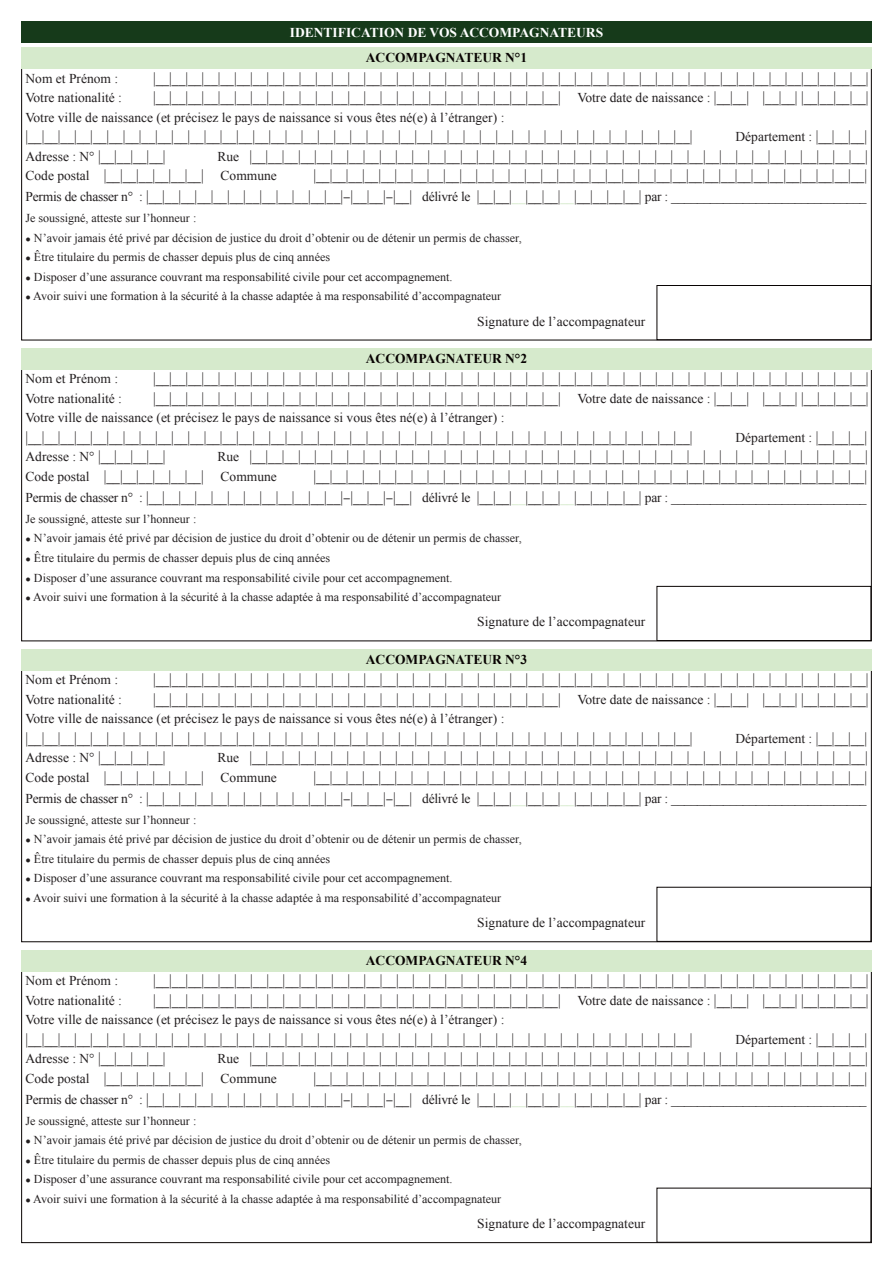
<style>
.page{position:relative;width:893px;height:1263px;background:#fff}
.page>*{position:absolute;margin:0;border:0;box-sizing:border-box;transform-origin:0 0}
.t1{font:13.5px "Times New Roman";color:#231f20}
.t2{font:13.5px "Times New Roman";letter-spacing:-.02em;color:#231f20}
.t3{font:700 13.5px "Times New Roman";color:#080302}
.t4{font:700 13.5px "Times New Roman";color:#fff}
.t5{font:12px "Times New Roman";color:#231f20}
.s1{font-size:9px}
</style>
<div class="page">
<div style="left:21px;top:21px;width:851px;height:22px;background:#163a1a"></div>
<div style="left:21px;top:68px;width:851px;height:272px;background:#fff;border:1px solid #080302"></div>
<div style="left:21px;top:47px;width:851px;height:22px;background:#d6eacc"></div>
<div style="left:657px;top:285px;width:214px;height:55px;background:#fff;border:1px solid #080302"></div>
<div style="left:21px;top:369px;width:851px;height:272px;background:#fff;border:1px solid #080302"></div>
<div style="left:21px;top:348px;width:851px;height:22px;background:#d6eacc"></div>
<div style="left:657px;top:586px;width:214px;height:55px;background:#fff;border:1px solid #080302"></div>
<div style="left:21px;top:649px;width:851px;height:21px;background:#d6eacc"></div>
<div style="left:657px;top:887px;width:214px;height:55px;background:#fff;border:1px solid #080302"></div>
<div style="left:21px;top:970px;width:851px;height:273px;background:#fff;border:1px solid #080302"></div>
<div style="left:21px;top:949px;width:851px;height:22px;background:#d6eacc"></div>
<div style="left:657px;top:1188px;width:214px;height:54px;background:#fff"></div>
<p class="t4" style="left:290px;top:23px;width:315px">IDENTIFICATION DE VOS ACCOMPAGNATEURS</p>
<p class="t3" style="left:366px;top:49px;width:163px">ACCOMPAGNATEUR N°1</p>
<p class="t1" style="left:26px;top:69px;width:94px">Nom et Prénom :</p>
<p class="t1" style="left:26px;top:89px;width:98px">Votre nationalité :</p>
<p class="t1" style="left:577px;top:89px;width:135px">Votre date de naissance :</p>
<p class="t1" style="left:26px;top:108px;width:480px">Votre ville de naissance (et précisez le pays de naissance si vous êtes né(e) à l’étranger) :</p>
<p class="t1" style="left:735px;top:128px;width:78px">Département :</p>
<p class="t1" style="left:26px;top:147px;width:71px">Adresse : N°</p>
<p class="t1" style="left:218px;top:147px;width:23px">Rue</p>
<p class="t1" style="left:26px;top:167px;width:66px">Code postal</p>
<p class="t1" style="left:221px;top:167px;width:58px">Commune</p>
<p class="t2" style="left:26px;top:188px;width:119px">Permis de chasser n° :</p>
<p class="t2" style="left:422px;top:188px;width:50px">délivré le</p>
<p class="t1" style="left:645px;top:188px;width:223px">par : ______________________________</p>
<p class="t5" style="left:26px;top:210px;width:172px">Je soussigné, atteste sur l’honneur :</p>
<p class="t5" style="left:26px;top:230px;width:498px"><span class="s1">●</span> N’avoir jamais été privé par décision de justice du droit d’obtenir ou de détenir un permis de chasser,</p>
<p class="t5" style="left:26px;top:249px;width:306px"><span class="s1">●</span> Être titulaire du permis de chasser depuis plus de cinq années</p>
<p class="t5" style="left:26px;top:269px;width:429px"><span class="s1">●</span> Disposer d’une assurance couvrant ma responsabilité civile pour cet accompagnement.</p>
<p class="t5" style="left:26px;top:288px;width:477px"><span class="s1">●</span> Avoir suivi une formation à la sécurité à la chasse adaptée à ma responsabilité d’accompagnateur</p>
<p class="t1" style="left:477px;top:312px;width:169px">Signature de l’accompagnateur</p>
<p class="t3" style="left:366px;top:349px;width:163px">ACCOMPAGNATEUR N°2</p>
<p class="t1" style="left:26px;top:370px;width:94px">Nom et Prénom :</p>
<p class="t1" style="left:26px;top:389px;width:98px">Votre nationalité :</p>
<p class="t1" style="left:577px;top:389px;width:135px">Votre date de naissance :</p>
<p class="t1" style="left:26px;top:409px;width:480px">Votre ville de naissance (et précisez le pays de naissance si vous êtes né(e) à l’étranger) :</p>
<p class="t1" style="left:735px;top:428px;width:78px">Département :</p>
<p class="t1" style="left:26px;top:448px;width:71px">Adresse : N°</p>
<p class="t1" style="left:218px;top:448px;width:23px">Rue</p>
<p class="t1" style="left:26px;top:467px;width:66px">Code postal</p>
<p class="t1" style="left:221px;top:467px;width:58px">Commune</p>
<p class="t2" style="left:26px;top:488px;width:119px">Permis de chasser n° :</p>
<p class="t2" style="left:422px;top:488px;width:50px">délivré le</p>
<p class="t1" style="left:645px;top:488px;width:223px">par : ______________________________</p>
<p class="t5" style="left:26px;top:511px;width:172px">Je soussigné, atteste sur l’honneur :</p>
<p class="t5" style="left:26px;top:530px;width:498px"><span class="s1">●</span> N’avoir jamais été privé par décision de justice du droit d’obtenir ou de détenir un permis de chasser,</p>
<p class="t5" style="left:26px;top:550px;width:306px"><span class="s1">●</span> Être titulaire du permis de chasser depuis plus de cinq années</p>
<p class="t5" style="left:26px;top:569px;width:429px"><span class="s1">●</span> Disposer d’une assurance couvrant ma responsabilité civile pour cet accompagnement.</p>
<p class="t5" style="left:26px;top:589px;width:477px"><span class="s1">●</span> Avoir suivi une formation à la sécurité à la chasse adaptée à ma responsabilité d’accompagnateur</p>
<p class="t1" style="left:477px;top:613px;width:169px">Signature de l’accompagnateur</p>
<p class="t3" style="left:366px;top:650px;width:163px">ACCOMPAGNATEUR N°3</p>
<p class="t1" style="left:26px;top:671px;width:94px">Nom et Prénom :</p>
<p class="t1" style="left:26px;top:690px;width:98px">Votre nationalité :</p>
<p class="t1" style="left:577px;top:690px;width:135px">Votre date de naissance :</p>
<p class="t1" style="left:26px;top:710px;width:480px">Votre ville de naissance (et précisez le pays de naissance si vous êtes né(e) à l’étranger) :</p>
<p class="t1" style="left:735px;top:729px;width:78px">Département :</p>
<p class="t1" style="left:26px;top:749px;width:71px">Adresse : N°</p>
<p class="t1" style="left:218px;top:749px;width:23px">Rue</p>
<p class="t1" style="left:26px;top:768px;width:66px">Code postal</p>
<p class="t1" style="left:221px;top:768px;width:58px">Commune</p>
<p class="t2" style="left:26px;top:789px;width:119px">Permis de chasser n° :</p>
<p class="t2" style="left:422px;top:789px;width:50px">délivré le</p>
<p class="t1" style="left:645px;top:789px;width:223px">par : ______________________________</p>
<p class="t5" style="left:26px;top:812px;width:172px">Je soussigné, atteste sur l’honneur :</p>
<p class="t5" style="left:26px;top:831px;width:498px"><span class="s1">●</span> N’avoir jamais été privé par décision de justice du droit d’obtenir ou de détenir un permis de chasser,</p>
<p class="t5" style="left:26px;top:851px;width:306px"><span class="s1">●</span> Être titulaire du permis de chasser depuis plus de cinq années</p>
<p class="t5" style="left:26px;top:870px;width:429px"><span class="s1">●</span> Disposer d’une assurance couvrant ma responsabilité civile pour cet accompagnement.</p>
<p class="t5" style="left:26px;top:890px;width:477px"><span class="s1">●</span> Avoir suivi une formation à la sécurité à la chasse adaptée à ma responsabilité d’accompagnateur</p>
<p class="t1" style="left:477px;top:914px;width:169px">Signature de l’accompagnateur</p>
<p class="t3" style="left:366px;top:951px;width:163px">ACCOMPAGNATEUR N°4</p>
<p class="t1" style="left:26px;top:971px;width:94px">Nom et Prénom :</p>
<p class="t1" style="left:26px;top:991px;width:98px">Votre nationalité :</p>
<p class="t1" style="left:577px;top:991px;width:135px">Votre date de naissance :</p>
<p class="t1" style="left:26px;top:1010px;width:480px">Votre ville de naissance (et précisez le pays de naissance si vous êtes né(e) à l’étranger) :</p>
<p class="t1" style="left:735px;top:1030px;width:78px">Département :</p>
<p class="t1" style="left:26px;top:1049px;width:71px">Adresse : N°</p>
<p class="t1" style="left:218px;top:1049px;width:23px">Rue</p>
<p class="t1" style="left:26px;top:1069px;width:66px">Code postal</p>
<p class="t1" style="left:221px;top:1069px;width:58px">Commune</p>
<p class="t2" style="left:26px;top:1090px;width:119px">Permis de chasser n° :</p>
<p class="t2" style="left:422px;top:1090px;width:50px">délivré le</p>
<p class="t1" style="left:645px;top:1090px;width:223px">par : ______________________________</p>
<p class="t5" style="left:26px;top:1112px;width:172px">Je soussigné, atteste sur l’honneur :</p>
<p class="t5" style="left:26px;top:1132px;width:498px"><span class="s1">●</span> N’avoir jamais été privé par décision de justice du droit d’obtenir ou de détenir un permis de chasser,</p>
<p class="t5" style="left:26px;top:1151px;width:306px"><span class="s1">●</span> Être titulaire du permis de chasser depuis plus de cinq années</p>
<p class="t5" style="left:26px;top:1171px;width:429px"><span class="s1">●</span> Disposer d’une assurance couvrant ma responsabilité civile pour cet accompagnement.</p>
<p class="t5" style="left:26px;top:1190px;width:477px"><span class="s1">●</span> Avoir suivi une formation à la sécurité à la chasse adaptée à ma responsabilité d’accompagnateur</p>
<p class="t1" style="left:477px;top:1214px;width:169px">Signature de l’accompagnateur</p>
</div>
